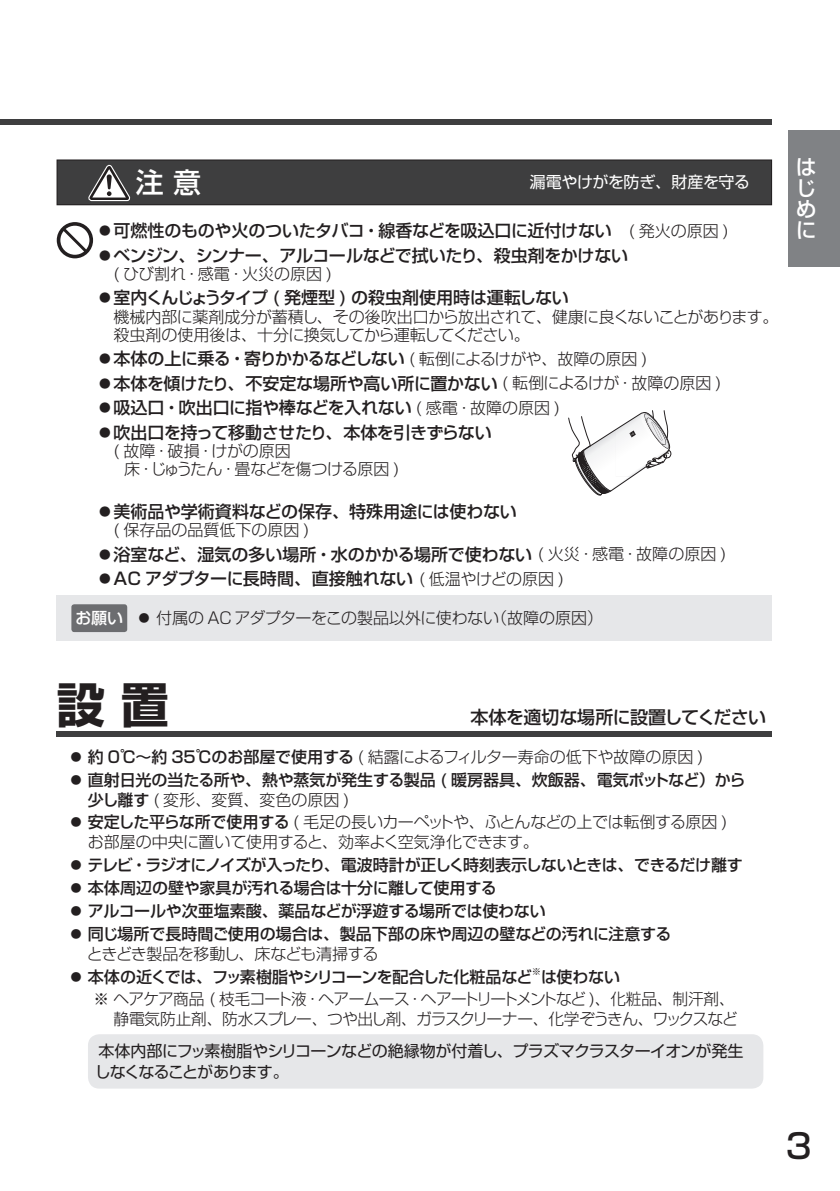
<style>
.page{position:relative;width:840px;height:1191px;background:#fff}
.page>*{position:absolute;margin:0;border:0;box-sizing:border-box;transform-origin:0 0}
.t1{font:700 48px "Shin Go Pro";color:#231f20}
.t2{font:500 34px "Shin Go Pro";color:#231f20}
.t3{font:500 28px "Shin Go Pro";color:#fff}
.t4{font:500 21px/21px "Shin Go Pro";color:#fff;text-align:justify}
.t5{font:500 18px "Shin Go Pro";letter-spacing:-.03em;color:#231f20}
.t6{font:500 17px/24.6px "Shin Go Pro";letter-spacing:-.015em;color:#231f20}
.t7{font:500 16px/22.8px "Shin Go Pro";letter-spacing:-.015em;color:#231f20}
.t8{font:300 16px/18px "Shin Go Pro";letter-spacing:-.03em;color:#231f20}
.t9{font:300 16px/22.8px "Shin Go Pro";letter-spacing:-.01em;color:#231f20}
.t10{font:300 16px/20px "Shin Go Pro";letter-spacing:-.055em;color:#231f20;text-align:right}
.t11{font:16px/21.4px "Shin Go Pro";letter-spacing:-.045em;color:#231f20}
.t12{font:300 16px "Shin Go Pro";color:#231f20}
.t13{font:16px "Shin Go Pro";letter-spacing:-.03em;color:#fff}
.t14{font:500 9.4px "Shin Go Pro";color:#231f20}
.s1{font-weight:300}
.s2{font-weight:300;font-size:16px}
.s3{font-weight:500;color:#fff}
.s4{font-weight:500}
</style>
<div class="page">
<div style="left:788px;top:130px;width:51px;height:136px;background:#808285"></div>
<div style="left:0;top:119px;width:771px;height:6px;background:#3e3e3f"></div>
<div style="left:57px;top:160px;width:714px;height:45px;background:#3e3e3f"></div>
<div style="left:57px;top:160px;width:714px;height:45px;border:1px solid #231f20"></div>
<svg style="left:88px;top:164px;width:43px;height:41px"></svg>
<div style="left:57px;top:222px;width:36px;height:36px;background:#231f20;border-radius:50%"></div>
<svg style="left:60px;top:226px;width:29px;height:29px"></svg>
<div style="left:57px;top:731px;width:714px;height:6px;background:#3e3e3f"></div>
<div style="left:88px;top:1034px;width:675px;height:54px;background:#e6e7e9;border-radius:11px"></div>
<img style="left:632px;top:388px;width:58px;height:3px">
<svg style="left:568px;top:410px;width:103px;height:86px"></svg>
<div style="left:57px;top:595px;width:714px;height:46px;background:#e6e7e9"></div>
<div style="left:71px;top:604px;width:56px;height:28px;background:#6c6d70;border-radius:3px"></div>
<h3 class="t3" style="left:136px;top:159px;width:67px">注⿟意</h3>
<p class="t13" style="left:529px;top:169px;width:221px">漏電やけがを防ぎ、財産を守る</p>
<p class="t6" style="left:96px;top:216px;width:633px"><span class="s1">⿟</span>可燃性のものや火のついたタバコ・線香などを吸込口に近付けない　<span class="s2">( 発火の原因 ) </span><span class="s1">⿟</span>ベンジン、シンナー、アルコールなどで拭いたり、殺虫剤をかけない</p>
<p class="t12" style="left:113px;top:261px;width:220px">( ひび割れ・感電・火災の原因 )</p>
<p class="t6" style="left:96px;top:284px;width:473px"><span class="s1">⿟</span>室内くんじょうタイプ ( 発煙型 ) の殺虫剤使用時は運転しない</p>
<p class="t8" style="left:113px;top:305px;width:666px">機械内部に薬剤成分が蓄積し、その後吹出口から放出されて、健康に良くないことがあります。殺虫剤の使用後は、十分に換気してから運転してください。</p>
<p class="t6" style="left:96px;top:344px;width:626px"><span class="s1">⿟</span>本体の上に乗る・寄りかかるなどしない <span class="s2">( 転倒によるけがや、故障の原因 )<br></span><span class="s1">⿟</span>本体を傾けたり、不安定な場所や高い所に置かない <span class="s2">( 転倒によるけが・故障の原因 ) </span><span class="s1">⿟</span>吸込口・吹出口に指や棒などを入れない <span class="s2">( 感電・故障の原因 )<br></span><span class="s1">⿟</span>吹出口を持って移動させたり、本体を引きずらない</p>
<p class="t8" style="left:124px;top:440px;width:276px;text-indent:-11px">( 故障・破損・けがの原因<br>床・じゅうたん・畳などを傷つける原因 )</p>
<p class="t6" style="left:96px;top:497px;width:427px"><span class="s1">⿟</span>美術品や学術資料などの保存､特殊用途には使わない⿟</p>
<p class="t12" style="left:113px;top:517px;width:197px">( 保存品の品質低下の原因 )</p>
<p class="t6" style="left:96px;top:540px;width:631px"><span class="s1">⿟</span>浴室など、湿気の多い場所・水のかかる場所で使わない⿟<span class="s2">( 火災・感電・故障の原因 ) </span><span class="s1">⿟</span>AC アダプターに長時間、直接触れない⿟<span class="s2">( 低温やけどの原因 )</span></p>
<p class="t9" style="left:75px;top:605px;width:529px"><span class="s3">お願い</span> ⿟ 付属の AC アダプターをこの製品以外に使わない（故障の原因）</p>
<p class="t4" style="left:795px;top:154px;width:21px">はじめに</p>
<h1 class="t1" style="left:57px;top:666px;width:113px">設 置</h1>
<p class="t5" style="left:470px;top:702px;width:297px">本体を適切な場所に設置してください</p>
<p class="t7" style="left:68px;top:743px;width:678px"><span class="s1">⿟</span> 約 0℃～約 35℃のお部屋で使用する <span class="s1">( 結露によるフィルター寿命の低下や故障の原因 )<br>⿟</span> 直射日光の当たる所や、熱や蒸気が発生する製品 ( 暖房器具、炊飯器、電気ポットなど）から</p>
<p class="t9" style="left:68px;top:786px;width:660px;text-indent:20px"><span class="s4">少し離す</span> ( 変形、変質、変色の原因 )<br>⿟ <span class="s4">安定した平らな所で使用する</span> ( 毛足の長いカーペットや、ふとんなどの上では転倒する原因 )</p>
<p class="t7" style="left:68px;top:829px;width:676px;text-indent:20px"><span class="s1">お部屋の中央に置いて使用すると、効率よく空気浄化できます。<br>⿟</span> テレビ・ラジオにノイズが入ったり、電波時計が正しく時刻表示しないときは、できるだけ離す<span class="s1">⿟</span> 本体周辺の壁や家具が汚れる場合は十分に離して使用する<br><span class="s1">⿟</span> アルコールや次亜塩素酸、薬品などが浮遊する場所では使わない<br><span class="s1">⿟</span> 同じ場所で長時間ご使用の場合は、製品下部の床や周辺の壁などの汚れに注意する</p>
<p class="t7" style="left:68px;top:940px;width:466px;text-indent:19px"><span class="s1">ときどき製品を移動し、床なども清掃する<br>⿟</span> 本体の近くでは、フッ素樹脂やシリコーンを配合した化粧品など</p>
<p class="t14" style="left:531px;top:963px;width:11px">※</p>
<p class="t7" style="left:540px;top:963px;width:80px">は使わない</p>
<p class="t10" style="left:94px;top:987px;width:645px">※ ヘアケア商品 ( 枝毛コート液・ヘアームース・ヘアートリートメントなど )、化粧品、制汗剤、静電気防止剤、防水スプレー、つや出し剤、ガラスクリーナー、化学ぞうきん、ワックスなど</p>
<p class="t11" style="left:95px;top:1038px;width:649px">本体内部にフッ素樹脂やシリコーンなどの絶縁物が付着し、プラズマクラスターイオンが発生しなくなることがあります。</p>
<h2 class="t2" style="left:785px;top:1117px;width:27px">3</h2>
</div>
